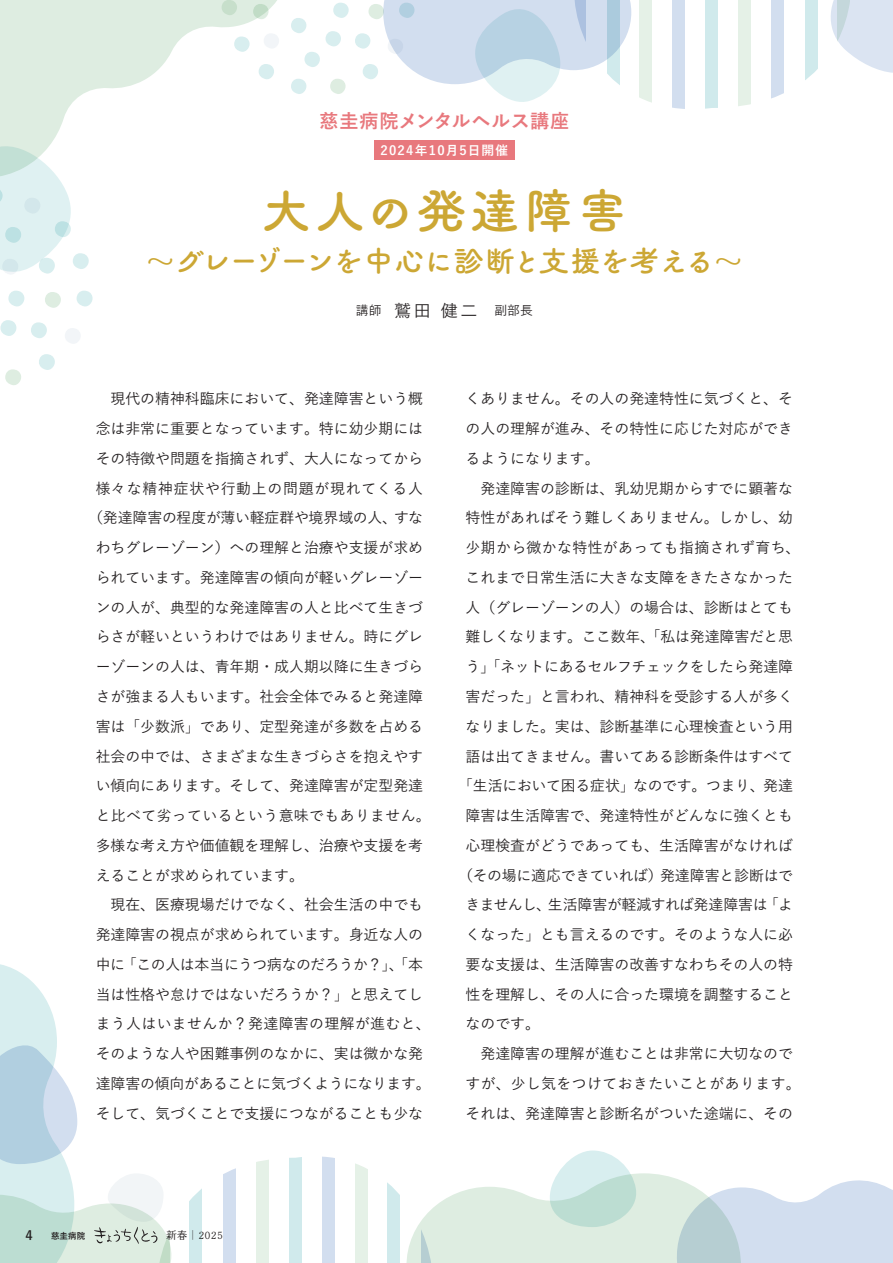
<style>
.page{position:relative;width:893px;height:1263px;background:#fff}
.page>*{position:absolute;margin:0;border:0;box-sizing:border-box;transform-origin:0 0}
.t1{font:48.9px "Tsuku ANA Rd Go L Std B";letter-spacing:.1em;color:#cca734}
.t2{font:29.7px "Tsuku ANA Rd Go L Std B";letter-spacing:-.045em;color:#cca734}
.t3{font:700 19.2px "Yu Go Pr 6 N";letter-spacing:.025em;color:#e8787d}
.t4{font:500 14.85px/29.7px "Yu Go";color:#231f20;text-align:justify}
.t5{font:500 14.85px "Yu Go";letter-spacing:.025em;color:#231f20}
.t6{font:500 14.85px "Yu Go";letter-spacing:-.03em;color:#231f20}
.t7{font:500 14.85px "Yu Go";letter-spacing:-.02em;color:#231f20}
.t8{font:500 14.85px "Yu Go";letter-spacing:-.025em;color:#231f20}
.t9{font:500 14.85px "Yu Go";letter-spacing:.03em;color:#231f20}
.t10{font:500 14.85px "Yu Go";letter-spacing:.05em;color:#231f20}
.t11{font:700 12.75px "Yu Go Pr 6 N";letter-spacing:.1em;color:#fff}
.t12{font:500 12.75px "Yu Go";color:#231f20}
.t13{font:700 12.75px "Yu Go Pr 6 N";color:#231f20}
.t14{font:10.65px "Kinuta Marumin Old Std N R";letter-spacing:.01em;color:#231f20}
.t15{font:700 8.55px "Yu Go Pr 6 N";color:#231f20}
.s1{font-size:16.95px}
.s2{font-family:"Hira Min Pro W3";font-weight:400}
.s3{font-family:"Yu Go Pr 6 N";font-weight:700}
</style>
<div class="page">
<svg style="left:0;top:0;width:277px;height:146px;fill:#deede1"></svg>
<svg style="left:831px;top:0;width:62px;height:73px"></svg>
<svg style="left:837px;top:0;width:13px;height:73px"></svg>
<svg style="left:805px;top:0;width:13px;height:80px"></svg>
<div style="left:771px;top:0;width:13px;height:112px;background:#d2deef"></div>
<div style="left:738px;top:0;width:13px;height:112px;background:#e5f1e7"></div>
<div style="left:705px;top:0;width:13px;height:112px;background:#d0eaec"></div>
<div style="left:672px;top:0;width:13px;height:112px;background:#d2deef"></div>
<div style="left:639px;top:0;width:13px;height:112px;background:#e5f1e7"></div>
<svg style="left:259px;top:64px;width:16px;height:16px"></svg>
<svg style="left:234px;top:37px;width:16px;height:16px"></svg>
<svg style="left:222px;top:0;width:16px;height:16px"></svg>
<svg style="left:253px;top:4px;width:16px;height:16px"></svg>
<svg style="left:264px;top:33px;width:15px;height:17px"></svg>
<svg style="left:291px;top:0;width:340px;height:102px"></svg>
<svg style="left:406px;top:1150px;width:487px;height:113px"></svg>
<svg style="left:189px;top:1188px;width:13px;height:75px"></svg>
<div style="left:223px;top:1156px;width:13px;height:107px;background:#d2deef"></div>
<div style="left:256px;top:1156px;width:13px;height:107px;background:#e5f1e7"></div>
<div style="left:289px;top:1156px;width:13px;height:107px;background:#d0eaec"></div>
<div style="left:322px;top:1156px;width:13px;height:107px;background:#d2deef"></div>
<div style="left:355px;top:1156px;width:13px;height:107px;background:#e5f1e7"></div>
<svg style="left:387px;top:1182px;width:13px;height:81px"></svg>
<svg style="left:421px;top:1156px;width:13px;height:107px"></svg>
<svg style="left:77px;top:291px;width:16px;height:16px"></svg>
<svg style="left:65px;top:328px;width:15px;height:16px"></svg>
<svg style="left:39px;top:354px;width:16px;height:16px"></svg>
<svg style="left:5px;top:369px;width:16px;height:16px"></svg>
<svg style="left:8px;top:291px;width:17px;height:16px"></svg>
<svg style="left:0;top:320px;width:17px;height:16px"></svg>
<svg style="left:31px;top:322px;width:16px;height:16px"></svg>
<svg style="left:0;top:146px;width:89px;height:128px"></svg>
<svg style="left:45px;top:292px;width:16px;height:16px"></svg>
<div style="left:374px;top:140px;width:141px;height:19px;background:#e8787d"></div>
<svg style="left:0;top:964px;width:172px;height:299px"></svg>
<p class="t3" style="left:319px;top:111px;width:252px">慈圭病院メンタルヘルス講座</p>
<p class="t11" style="left:380px;top:143px;width:129px">2024年10月5日開催</p>
<h1 class="t1" style="left:262px;top:172px;width:367px">大人の発達障害</h1>
<h2 class="t2" style="left:146px;top:237px;width:599px">～グレーゾーンを中心に診断と支援を考える～</h2>
<p class="t12" style="left:356px;top:299px;width:178px">講師　<span class="s1">鷲田健二　</span>副部長</p>
<p class="t4" style="left:111px;top:382px;width:314px">現代の精神科臨床において、発達障害という概</p>
<p class="t4" style="left:96px;top:412px;width:329px">念は非常に重要となっています。特に幼少期には</p>
<p class="t4" style="left:96px;top:442px;width:329px">その特徴や問題を指摘されず、大人になってから</p>
<p class="t10" style="left:96px;top:474px;width:329px">様々な精神症状や行動上の問題が現れてくる人</p>
<p class="t7" style="left:88px;top:504px;width:336px">（発達障害の程度が薄い軽症群や境界域の人、すな</p>
<p class="t4" style="left:96px;top:531px;width:329px">わちグレーゾーン）への理解と治療や支援が求め</p>
<p class="t4" style="left:96px;top:561px;width:329px">られています。発達障害の傾向が軽いグレーゾー</p>
<p class="t4" style="left:96px;top:590px;width:329px">ンの人が、典型的な発達障害の人と比べて生きづ</p>
<p class="t4" style="left:96px;top:620px;width:329px">らさが軽いというわけではありません。時にグレ</p>
<p class="t4" style="left:96px;top:650px;width:329px">ーゾーンの人は、青年期・成人期以降に生きづら</p>
<p class="t4" style="left:96px;top:680px;width:329px">さが強まる人もいます。社会全体でみると発達障</p>
<p class="t4" style="left:96px;top:710px;width:329px">害は<span class="s2">「</span>少数派<span class="s2">」</span>であり、定型発達が多数を占める</p>
<p class="t4" style="left:96px;top:739px;width:329px">社会の中では、さまざまな生きづらさを抱えやす</p>
<p class="t4" style="left:96px;top:769px;width:329px">い傾向にあります。そして、発達障害が定型発達</p>
<p class="t5" style="left:96px;top:802px;width:336px">と比べて劣っているという意味でもありません。</p>
<p class="t4" style="left:96px;top:829px;width:329px">多様な考え方や価値観を理解し、治療や支援を考</p>
<p class="t4" style="left:96px;top:858px;width:210px">えることが求められています。</p>
<p class="t4" style="left:111px;top:888px;width:314px">現在、医療現場だけでなく、社会生活の中でも</p>
<p class="t4" style="left:96px;top:918px;width:329px">発達障害の視点が求められています。身近な人の</p>
<p class="t6" style="left:96px;top:951px;width:329px">中に<span class="s2">「</span>この人は本当にうつ病なのだろうか？<span class="s2">」</span>、<span class="s2">「</span>本</p>
<p class="t4" style="left:96px;top:977px;width:329px">当は性格や怠けではないだろうか？<span class="s2">」</span>と思えてし</p>
<p class="t5" style="left:96px;top:1010px;width:336px">まう人はいませんか？発達障害の理解が進むと、</p>
<p class="t4" style="left:96px;top:1037px;width:329px">そのような人や困難事例のなかに、実は微かな発</p>
<p class="t6" style="left:96px;top:1070px;width:336px">達障害の傾向があることに気づくようになります。</p>
<p class="t4" style="left:96px;top:1096px;width:329px">そして、気づくことで支援につながることも少な</p>
<p class="t4" style="left:466px;top:382px;width:329px">くありません。その人の発達特性に気づくと、その人の理解が進み、その特性に応じた対応ができるようになります。</p>
<p class="t4" style="left:480px;top:471px;width:314px">発達障害の診断は、乳幼児期からすでに顕著な</p>
<p class="t4" style="left:466px;top:501px;width:329px">特性があればそう難しくありません。しかし、幼</p>
<p class="t5" style="left:466px;top:534px;width:336px">少期から微かな特性があっても指摘されず育ち、</p>
<p class="t4" style="left:466px;top:561px;width:329px">これまで日常生活に大きな支障をきたさなかった</p>
<p class="t4" style="left:466px;top:590px;width:329px">人（グレーゾーンの人）の場合は、診断はとても</p>
<p class="t4" style="left:466px;top:620px;width:329px">難しくなります。ここ数年、<span class="s2">「</span>私は発達障害だと思</p>
<p class="t7" style="left:466px;top:653px;width:329px">う<span class="s2">」「</span>ネットにあるセルフチェックをしたら発達障</p>
<p class="t4" style="left:466px;top:680px;width:329px">害だった<span class="s2">」</span>と言われ、精神科を受診する人が多く</p>
<p class="t4" style="left:466px;top:710px;width:329px">なりました。実は、診断基準に心理検査という用</p>
<p class="t4" style="left:466px;top:739px;width:329px">語は出てきません。書いてある診断条件はすべて</p>
<p class="t8" style="left:458px;top:772px;width:336px"><span class="s2">「</span>生活において困る症状<span class="s2">」</span>なのです。つまり、発達</p>
<p class="t4" style="left:466px;top:799px;width:329px">障害は生活障害で、発達特性がどんなに強くとも</p>
<p class="t4" style="left:466px;top:829px;width:329px">心理検査がどうであっても、生活障害がなければ</p>
<p class="t4" style="left:458px;top:858px;width:336px">（その場に適応できていれば）発達障害と診断はで</p>
<p class="t8" style="left:466px;top:891px;width:329px">きませんし、生活障害が軽減すれば発達障害は<span class="s2">「</span>よ</p>
<p class="t4" style="left:466px;top:918px;width:329px">くなった<span class="s2">」</span>とも言えるのです。そのような人に必</p>
<p class="t4" style="left:466px;top:948px;width:329px">要な支援は、生活障害の改善すなわちその人の特</p>
<p class="t4" style="left:466px;top:977px;width:329px">性を理解し、その人に合った環境を調整すること</p>
<p class="t4" style="left:466px;top:1007px;width:76px">なのです。</p>
<p class="t4" style="left:480px;top:1037px;width:314px">発達障害の理解が進むことは非常に大切なので</p>
<p class="t9" style="left:466px;top:1070px;width:336px">すが、少し気をつけておきたいことがあります。</p>
<p class="t4" style="left:466px;top:1096px;width:329px">それは、発達障害と診断名がついた途端に、その</p>
<p class="t13" style="left:26px;top:1228px;width:9px">4</p>
<p class="t15" style="left:51px;top:1230px;width:44px">慈圭病院　</p>
<p class="t14" style="left:166px;top:1230px;width:59px">新春<span class="s3">｜</span>2025</p>
</div>
